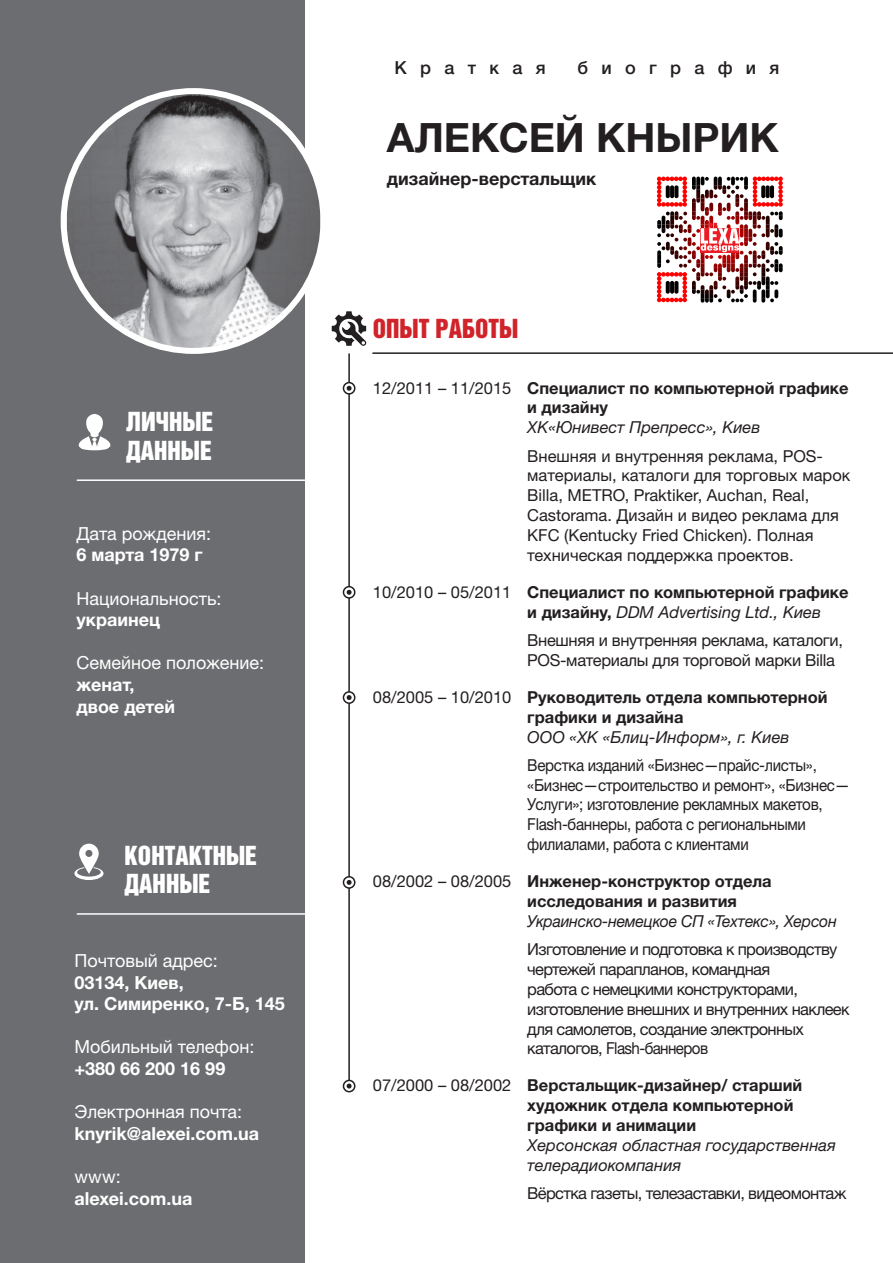
<style>
.page{position:relative;width:893px;height:1263px;background:#fff}
.page>*{position:absolute;margin:0;border:0;box-sizing:border-box;transform-origin:0 0}
.t1{font:700 40.5px "Helvetica Neue LTW1 G";color:#231f20}
.t2{font:24px/28.8px "Helvetica Inserat LT Std";color:#fff}
.t3{font:24px "Helvetica Inserat LT Std";color:#d1232a}
.t4{font:700 18px/21.6px "Helvetica Neue LTW1 G";color:#fff}
.t5{font:18px "Helvetica Neue LTW1 G";color:#fff}
.t6{font:700 18px "Helvetica Neue LTW1 G";color:#231f20}
.t7{font:500 18px "Helvetica Neue LTW1 G";letter-spacing:.74em;color:#231f20}
.t8{font:700 16.5px/19.8px "Helvetica Neue LTW1 G";color:#231f20}
.t9{font:16.5px/19.8px "Helvetica Neue LTW1 G";color:#231f20}
.t10{font:16.5px/19.8px "Helvetica Neue LTW1 G";letter-spacing:-.04em;color:#231f20}
.t11{font:16.5px/19.8px "Helvetica Neue LTW1 G";letter-spacing:-.02em;color:#231f20;scale:.92 1}
.t12{font:italic 16.5px/19.8px "Helvetica Neue LTW1 G";color:#231f20}
.t13{font:16.5px/19.8px "Helvetica Neue LTW1 G";letter-spacing:-.02em;color:#231f20}
.t14{font:italic 16.5px "Helvetica Neue LTW1 G";color:#231f20;scale:.96 1}
.s1{font-weight:400}
.s2{font-weight:400;font-style:italic}
</style>
<div class="page">
<div style="left:0;top:0;width:304px;height:1263px;background:#6c6d70"></div>
<hr style="left:348px;top:354px;width:2px;height:731px;background:#231f20">
<div style="left:343px;top:382px;width:12px;height:13px;border:2px solid #231f20;border-radius:50%"></div>
<svg style="left:347px;top:386px;width:5px;height:5px"></svg>
<div style="left:343px;top:586px;width:12px;height:13px;border:2px solid #231f20;border-radius:50%"></div>
<svg style="left:347px;top:590px;width:5px;height:5px"></svg>
<div style="left:343px;top:691px;width:12px;height:13px;border:2px solid #231f20;border-radius:50%"></div>
<svg style="left:347px;top:695px;width:5px;height:5px"></svg>
<div style="left:343px;top:876px;width:12px;height:13px;border:2px solid #231f20;border-radius:50%"></div>
<svg style="left:347px;top:880px;width:5px;height:5px"></svg>
<div style="left:343px;top:1080px;width:12px;height:12px;border:2px solid #231f20;border-radius:50%"></div>
<svg style="left:347px;top:1083px;width:5px;height:5px"></svg>
<svg style="left:78px;top:414px;width:33px;height:36px"></svg>
<hr style="left:373px;top:352px;width:520px;height:2px;background:#231f20">
<hr style="left:77px;top:479px;width:249px;height:2px;background:#fff">
<hr style="left:77px;top:913px;width:249px;height:2px;background:#fff">
<svg style="left:74px;top:844px;width:30px;height:36px"></svg>
<svg style="left:657px;top:177px;width:126px;height:125px"></svg>
<svg style="left:657px;top:177px;width:30px;height:30px"></svg>
<svg style="left:753px;top:177px;width:30px;height:30px"></svg>
<svg style="left:657px;top:272px;width:30px;height:30px"></svg>
<svg style="left:666px;top:185px;width:4px;height:13px"></svg>
<svg style="left:674px;top:185px;width:4px;height:13px"></svg>
<svg style="left:670px;top:185px;width:4px;height:13px"></svg>
<svg style="left:761px;top:185px;width:4px;height:13px"></svg>
<hr style="left:770px;top:185px;width:4px;height:13px;background:#000;border-radius:2px">
<svg style="left:766px;top:185px;width:4px;height:13px"></svg>
<svg style="left:666px;top:281px;width:4px;height:13px"></svg>
<svg style="left:674px;top:281px;width:4px;height:13px"></svg>
<svg style="left:670px;top:281px;width:4px;height:13px"></svg>
<svg style="left:701px;top:223px;width:38px;height:29px"></svg>
<svg style="left:332px;top:311px;width:34px;height:35px"></svg>
<svg style="left:64px;top:91px;width:255px;height:260px"></svg>
<div style="left:61px;top:88px;width:265px;height:266px;border:6px solid #fff;border-radius:50%"></div>
<h2 class="t2" style="left:126px;top:407px;width:89px">ЛИЧНЫЕ<br>ДАННЫЕ</h2>
<p class="t5" style="left:77px;top:522px;width:136px">Дата рождения:</p>
<p class="t4" style="left:77px;top:544px;width:128px">6 марта 1979 г</p>
<p class="t5" style="left:77px;top:587px;width:146px">Национальность:</p>
<p class="t4" style="left:77px;top:609px;width:85px">украинец</p>
<p class="t5" style="left:77px;top:652px;width:189px">Семейное положение:</p>
<p class="t4" style="left:77px;top:674px;width:100px">женат, двое детей</p>
<h2 class="t2" style="left:125px;top:841px;width:134px">КОНТАКТНЫЕ<br>ДАННЫЕ</h2>
<p class="t5" style="left:74px;top:949px;width:145px">Почтовый адрес:</p>
<p class="t4" style="left:74px;top:971px;width:212px">03134, Киев,<br>ул. Симиренко, 7-Б, 145</p>
<p class="t5" style="left:74px;top:1036px;width:181px">Мобильный телефон:</p>
<p class="t4" style="left:74px;top:1057px;width:152px">+380 66 200 16 99</p>
<p class="t5" style="left:74px;top:1101px;width:169px">Электронная почта:</p>
<p class="t4" style="left:74px;top:1122px;width:186px">knyrik@alexei.com.ua</p>
<p class="t5" style="left:74px;top:1165px;width:48px">www:</p>
<p class="t4" style="left:74px;top:1187px;width:120px">alexei.com.ua</p>
<p class="t7" style="left:395px;top:57px;width:153px">Краткая</p>
<p class="t7" style="left:577px;top:57px;width:204px">биография</p>
<h1 class="t1" style="left:387px;top:113px;width:393px">АЛЕКСЕЙ КНЫРИК</h1>
<p class="t6" style="left:387px;top:168px;width:211px">дизайнер-верстальщик</p>
<h2 class="t3" style="left:373px;top:314px;width:147px">ОПЫТ РАБОТЫ</h2>
<p class="t8" style="left:527px;top:378px;width:323px;text-indent:-154px"><span class="s1">12/2011 – 11/2015</span> Специалист по компьютерной графике и дизайну</p>
<p class="t12" style="left:527px;top:417px;width:235px">ХК«Юнивест Препресс», Киев</p>
<p class="t9" style="left:527px;top:446px;width:325px">Внешняя и внутренняя реклама, POS&shy;материалы, каталоги для торговых марок Billa, METRO, Praktiker, Auchan, Real, Castorama. Дизайн и видео реклама для KFC (Kentucky Fried Chicken). Полная техническая поддержка проектов.</p>
<p class="t9" style="left:373px;top:582px;width:140px">10/2010 – 05/2011</p>
<p class="t8" style="left:527px;top:582px;width:323px">Специалист по компьютерной графике и дизайну, <span class="s2">DDM Advertising Ltd., Киев</span></p>
<p class="t13" style="left:527px;top:630px;width:317px">Внешняя и внутренняя реклама, каталоги,<br>POS-материалы для торговой марки Billa</p>
<p class="t9" style="left:373px;top:687px;width:140px">08/2005 – 10/2010</p>
<p class="t8" style="left:527px;top:687px;width:302px">Руководитель отдела компьютерной графики и дизайна</p>
<p class="t12" style="left:527px;top:727px;width:264px">ООО «ХК «Блиц-Информ», г. Киев</p>
<p class="t11" style="left:527px;top:755px;width:352px">Верстка изданий «Бизнес—прайс-листы», «Бизнес—строительство и ремонт», «Бизнес— Услуги»; изготовление рекламных макетов, Flash-баннеры, работа с региональными филиалами, работа с клиентами</p>
<p class="t9" style="left:373px;top:871px;width:140px">08/2002 – 08/2005</p>
<p class="t8" style="left:527px;top:871px;width:246px">Инженер-конструктор отдела исследования и развития</p>
<p class="t14" style="left:527px;top:911px;width:324px">Украинско-немецкое СП «Техтекс», Херсон</p>
<p class="t10" style="left:527px;top:939px;width:324px">Изготовление и подготовка к производству чертежей парапланов, командная<br>работа с немецкими конструкторами, изготовление внешних и внутренних наклеек для самолетов, создание электронных каталогов, Flash-баннеров</p>
<p class="t9" style="left:373px;top:1075px;width:140px">07/2000 – 08/2002</p>
<p class="t8" style="left:527px;top:1075px;width:276px">Верстальщик-дизайнер/ старший художник отдела компьютерной графики и анимации</p>
<p class="t12" style="left:527px;top:1135px;width:310px">Херсонская областная государственная телерадиокомпания</p>
<p class="t10" style="left:527px;top:1183px;width:321px">Вёрстка газеты, телезаставки, видеомонтаж</p>
</div>
